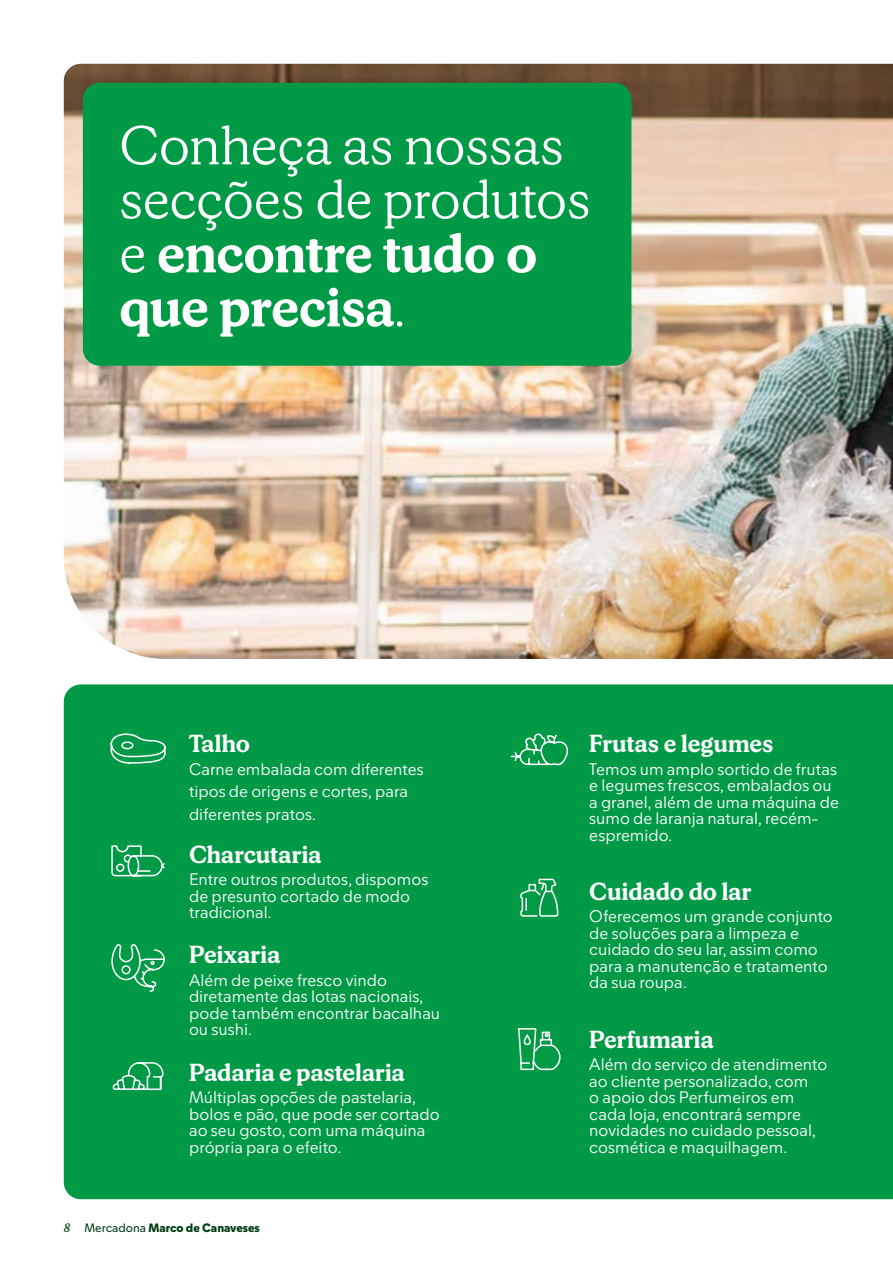
<style>
.page{position:relative;width:893px;height:1263px;background:#fff}
.page>*{position:absolute;margin:0;border:0;box-sizing:border-box;transform-origin:0 0}
.t1{font:300 54px/54px "Mercadona Serif";letter-spacing:-.01em;color:#fff}
.t2{font:700 24.3px "Mercadona Serif";color:#fff}
.t3{font:300 16.5px/16.5px "Mercadona Sans";color:#fff}
.t4{font:800 12px "Mercadona Sans";color:#003e15}
.s1{font-weight:700}
.s2{font-family:"Mercadona Serif";font-weight:400;font-style:italic}
.s3{font-weight:400}
</style>
<div class="page">
<img style="left:64px;top:64px;width:829px;height:595px">
<div style="left:83px;top:83px;width:548px;height:283px;background:#009a47;border-radius:17px"></div>
<div style="left:64px;top:684px;width:829px;height:515px;background:#009a47"></div>
<svg style="left:111px;top:845px;width:55px;height:32px;background:#38b06f"></svg>
<svg style="left:510px;top:733px;width:58px;height:33px;background:#30ac69"></svg>
<svg style="left:520px;top:837px;width:39px;height:80px;background:#1aa459"></svg>
<svg style="left:111px;top:943px;width:55px;height:155px;background:#17a357"></svg>
<svg style="left:517px;top:1027px;width:44px;height:44px;background:#33ae6c"></svg>
<svg style="left:110px;top:733px;width:56px;height:31px;background:#31ad6a"></svg>
<h1 class="t1" style="left:119px;top:115px;width:473px">Conheça as nossas secções de produtos e <span class="s1">encontre tudo o que precisa</span>.</h1>
<h2 class="t2" style="left:189px;top:726px;width:63px">Talho</h2>
<p class="t3" style="left:189px;top:757px;width:236px;line-height:22.5px">Carne embalada com diferentes tipos de origens e cortes, para diferentes pratos.</p>
<h2 class="t2" style="left:189px;top:836px;width:134px">Charcutaria</h2>
<p class="t3" style="left:189px;top:870px;width:241px">Entre outros produtos, dispomos de presunto cortado de modo tradicional.</p>
<h2 class="t2" style="left:189px;top:936px;width:93px">Peixaria</h2>
<p class="t3" style="left:189px;top:971px;width:253px">Além de peixe fresco vindo diretamente das lotas nacionais, pode também encontrar bacalhau ou sushi.</p>
<h2 class="t2" style="left:189px;top:1054px;width:217px">Padaria e pastelaria</h2>
<p class="t3" style="left:189px;top:1088px;width:252px">Múltiplas opções de pastelaria, bolos e pão, que pode ser cortado ao seu gosto, com uma máquina própria para o efeito.</p>
<p class="t4" style="left:64px;top:1219px;width:197px"><span class="s2">8</span> <span class="s3">Mercadona</span> Marco de Canaveses</p>
<h2 class="t2" style="left:589px;top:726px;width:186px">Frutas e legumes</h2>
<p class="t3" style="left:589px;top:760px;width:251px">Temos um amplo sortido de frutas e legumes frescos, embalados ou a granel, além de uma máquina de sumo de laranja natural, recém&shy;espremido.</p>
<h2 class="t2" style="left:589px;top:873px;width:164px">Cuidado do lar</h2>
<p class="t3" style="left:589px;top:907px;width:245px">Oferecemos um grande conjunto de soluções para a limpeza e cuidado do seu lar, assim como para a manutenção e tratamento da sua roupa.</p>
<h2 class="t2" style="left:589px;top:1021px;width:126px">Perfumaria</h2>
<p class="t3" style="left:589px;top:1055px;width:240px">Além do serviço de atendimento ao cliente personalizado, com<br>o apoio dos Perfumeiros em cada loja, encontrará sempre novidades no cuidado pessoal, cosmética e maquilhagem.</p>
</div>
